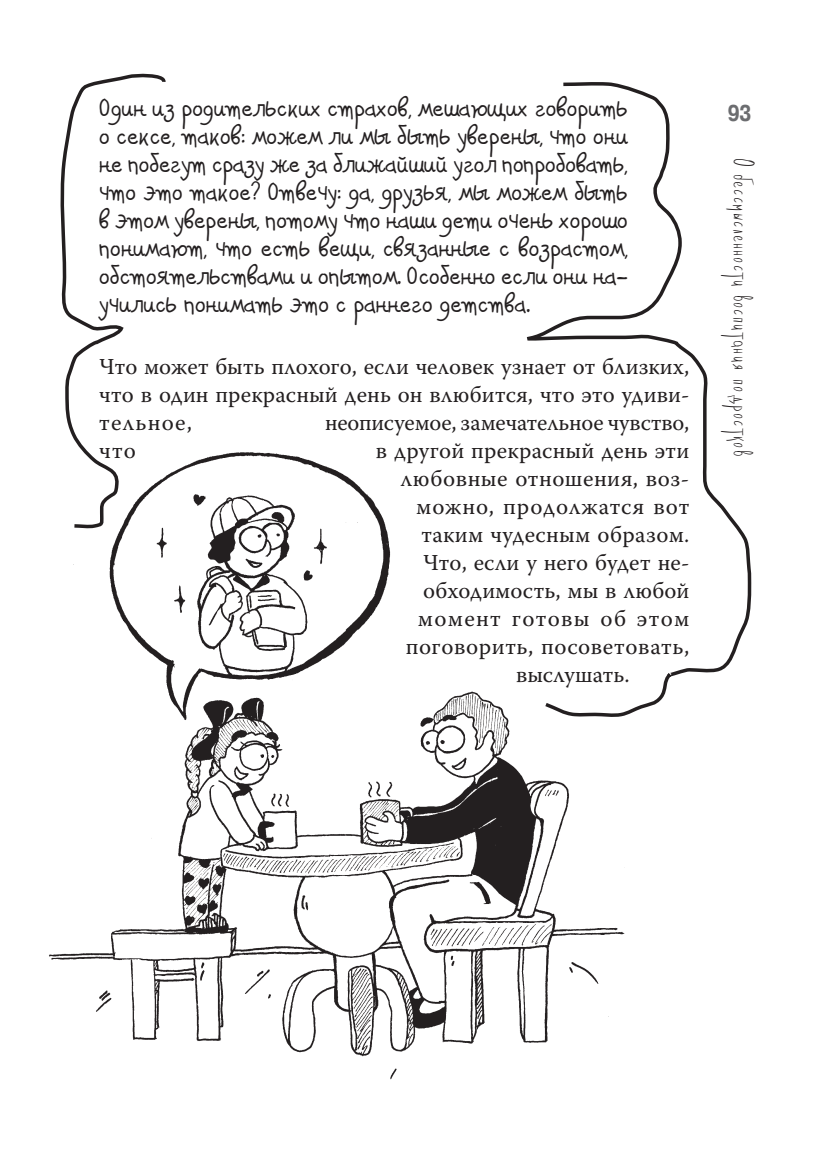
<style>
.page{position:relative;width:819px;height:1156px;background:#fff}
.page>*{position:absolute;margin:0;border:0;box-sizing:border-box;transform-origin:0 0}
.Body_Text{font:28px/28px "PF Kids Pro Grade Five";color:#231f20;text-align:justify}
.Body_Text-2{font:22.75px/28px "Warnock Pro";letter-spacing:.01em;color:#231f20;text-align:justify}
.Body_Text-3{font:22.75px "Warnock Pro";letter-spacing:-.01em;color:#231f20}
.Body_Text-4{font:22.75px "Warnock Pro";letter-spacing:.035em;color:#231f20}
.Body_Text-5{font:22.75px "Warnock Pro";letter-spacing:.055em;color:#231f20}
.t1{font:700 22.75px "Pragmatica Cond C";color:#6c6d70}
.t2{font:17.5px "Karton";letter-spacing:.11em;color:#231f20;scale:1.07 1}
</style>
<div class="page">
<img style="left:49px;top:452px;width:576px;height:628px">
<svg style="left:515px;top:82px;width:237px;height:638px"></svg>
<svg style="left:56px;top:74px;width:111px;height:457px"></svg>
<p class="Body_Text" style="left:99px;top:93px;width:530px">Один из родительских страхов, мешающих говорить</p>
<p class="t1" style="left:727px;top:101px;width:25px">93</p>
<p class="Body_Text" style="left:99px;top:121px;width:530px">о сексе, таков: можем ли мы быть уверены, что они не побегут сразу же за ближайший угол попробовать, что это такое? Отвечу: да, друзья, мы можем быть в этом уверены, потому что наши дети очень хорошо понимают, что есть вещи, связанные с возрастом, обстоятельствами и опытом. Особенно если они на&shy;учились понимать это с раннего детства.</p>
<p class="Body_Text-2" style="left:99px;top:352px;width:591px">Что может быть плохого, если человек узнает от близких, что в один прекрасный день он влюбится, что это удиви&shy;тельное,</p>
<p class="t2" style="left:750px;top:159px;width:279px;rotate:90deg">О бессмысленности воспитания подростков</p>
<p class="Body_Text-3" style="left:325px;top:409px;width:366px">неописуемое, замечательное чувство,</p>
<p class="Body_Text-2" style="left:99px;top:436px;width:38px">что</p>
<p class="Body_Text-2" style="left:376px;top:436px;width:315px">в другой прекрасный день эти</p>
<p class="Body_Text-2" style="left:400px;top:464px;width:290px">любовные отношения, воз-</p>
<p class="Body_Text-4" style="left:416px;top:493px;width:275px">можно, продолжатся вот</p>
<p class="Body_Text-2" style="left:421px;top:520px;width:269px">таким чудесным образом.</p>
<p class="Body_Text-2" style="left:423px;top:548px;width:268px">Что, если у него будет не-</p>
<p class="Body_Text-2" style="left:423px;top:576px;width:268px">обходимость, мы в любой</p>
<p class="Body_Text-5" style="left:418px;top:605px;width:273px">момент готовы об этом</p>
<p class="Body_Text-2" style="left:405px;top:632px;width:285px">поговорить, посоветовать,</p>
<p class="Body_Text-2" style="left:516px;top:660px;width:115px">выслушать.</p>
</div>
